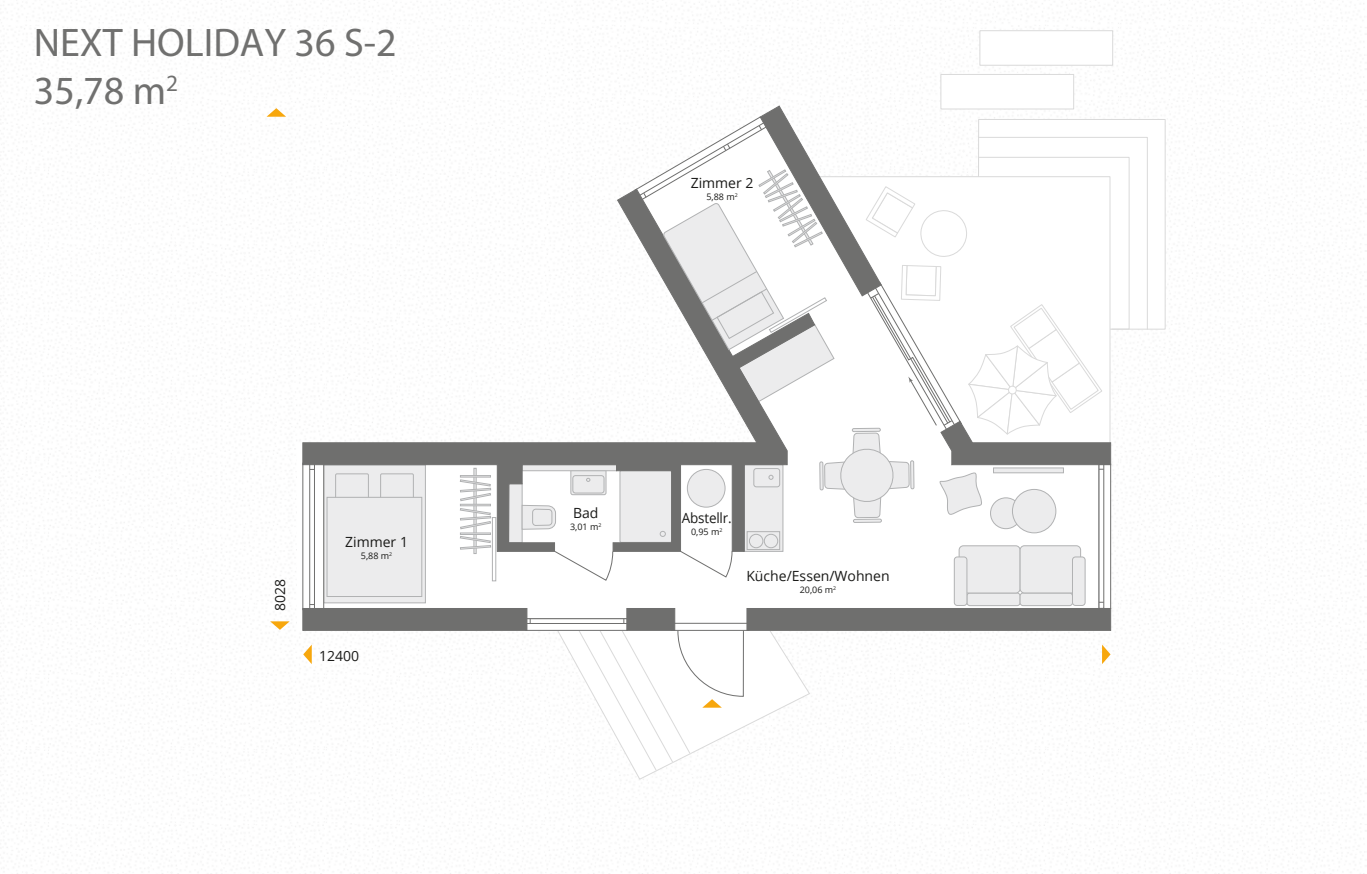
<style>
.page{position:relative;width:1367px;height:874px;background:#fff}
.page>*{position:absolute;margin:0;border:0;box-sizing:border-box;transform-origin:0 0}
.t1{font:40px/48px "Myriad Pro";color:#70706f}
.t2{font:14px "Open Sans";color:#1a1a18}
.t3{font:14px "Open Sans";color:#1a1a18;scale:.96 1}
.t4{font:9px "Open Sans";color:#1a1a18}
</style>
<div class="page">
<div style="left:940px;top:74px;width:134px;height:35px;border:1px solid #dadada"></div>
<div style="left:979px;top:30px;width:134px;height:36px;border:1px solid #dadada"></div>
<svg style="left:303px;top:644px;width:9px;height:19px"></svg>
<svg style="left:1102px;top:644px;width:8px;height:19px"></svg>
<svg style="left:266px;top:108px;width:20px;height:9px"></svg>
<svg style="left:270px;top:621px;width:20px;height:8px"></svg>
<svg style="left:324px;top:551px;width:101px;height:51px"></svg>
<div style="left:327px;top:497px;width:95px;height:99px;background:#ececed;border:1px solid #b1b2b3"></div>
<div style="left:966px;top:592px;width:54px;height:13px;background:#ececed;border-radius:3px"></div>
<div style="left:966px;top:592px;width:54px;height:13px;border:1px solid #b1b2b3;border-radius:3px"></div>
<div style="left:1020px;top:592px;width:52px;height:13px;background:#ececed;border-radius:3px"></div>
<div style="left:1019px;top:592px;width:53px;height:13px;border:1px solid #b1b2b3;border-radius:3px"></div>
<div style="left:959px;top:545px;width:61px;height:47px;background:#ececed;border-radius:4px"></div>
<div style="left:958px;top:545px;width:62px;height:48px;border:1px solid #b1b2b3;border-radius:4px"></div>
<div style="left:1020px;top:545px;width:60px;height:47px;background:#ececed;border-radius:4px"></div>
<div style="left:1019px;top:545px;width:61px;height:48px;border:1px solid #b1b2b3;border-radius:4px"></div>
<div style="left:954px;top:556px;width:12px;height:49px;background:#ececed;border-radius:3px"></div>
<div style="left:954px;top:556px;width:13px;height:49px;border:1px solid #b1b2b3;border-radius:3px"></div>
<div style="left:1072px;top:556px;width:13px;height:49px;background:#ececed;border-radius:3px"></div>
<div style="left:1072px;top:556px;width:13px;height:49px;border:1px solid #b1b2b3;border-radius:3px"></div>
<svg style="left:1103px;top:577px;width:2px;height:29px"></svg>
<div style="left:1098px;top:463px;width:5px;height:145px;border:1px solid #6f6f6e"></div>
<svg style="left:527px;top:623px;width:28px;height:5px"></svg>
<div style="left:525px;top:618px;width:102px;height:5px;border:1px solid #6f6f6e"></div>
<div style="left:302px;top:462px;width:22px;height:147px;border:1px solid #6f6f6e"></div>
<div style="left:309px;top:462px;width:6px;height:147px;border:1px solid #6f6f6e"></div>
<svg style="left:555px;top:618px;width:255px;height:162px"></svg>
<svg style="left:554px;top:551px;width:59px;height:29px"></svg>
<div style="left:746px;top:608px;width:364px;height:22px;background:#6f6f6e"></div>
<div style="left:302px;top:608px;width:225px;height:22px;background:#6f6f6e"></div>
<div style="left:626px;top:608px;width:49px;height:22px;background:#6f6f6e"></div>
<div style="left:492px;top:517px;width:4px;height:63px;border:1px solid #b1b2b3"></div>
<div style="left:473px;top:468px;width:3px;height:85px;background:#ececed;border:1px solid #b1b2b3"></div>
<svg style="left:302px;top:189px;width:332px;height:362px"></svg>
<svg style="left:634px;top:105px;width:532px;height:472px"></svg>
<h1 class="t1" style="left:34px;top:18px;width:364px">NEXT HOLIDAY 36 S-2<br>35,78 m<sup>2</sup></h1>
<p class="t2" style="left:270px;top:611px;width:34px;rotate:-90deg">8028</p>
<p class="t2" style="left:345px;top:532px;width:64px">Zimmer 1</p>
<p class="t4" style="left:361px;top:549px;width:33px">5,88 m<sup>2</sup></p>
<p class="t2" style="left:319px;top:645px;width:42px">12400</p>
<p class="t2" style="left:690px;top:173px;width:64px">Zimmer 2</p>
<p class="t4" style="left:706px;top:190px;width:33px">5,88 m<sup>2</sup></p>
<p class="t2" style="left:573px;top:503px;width:27px">Bad</p>
<p class="t4" style="left:570px;top:520px;width:33px">3,01 m<sup>2</sup></p>
<p class="t3" style="left:681px;top:508px;width:54px">Abstellr.</p>
<p class="t4" style="left:691px;top:525px;width:33px">0,95 m<sup>2</sup></p>
<p class="t2" style="left:746px;top:566px;width:145px">Küche/Essen/Wohnen</p>
<p class="t4" style="left:799px;top:583px;width:38px">20,06 m<sup>2</sup></p>
</div>
